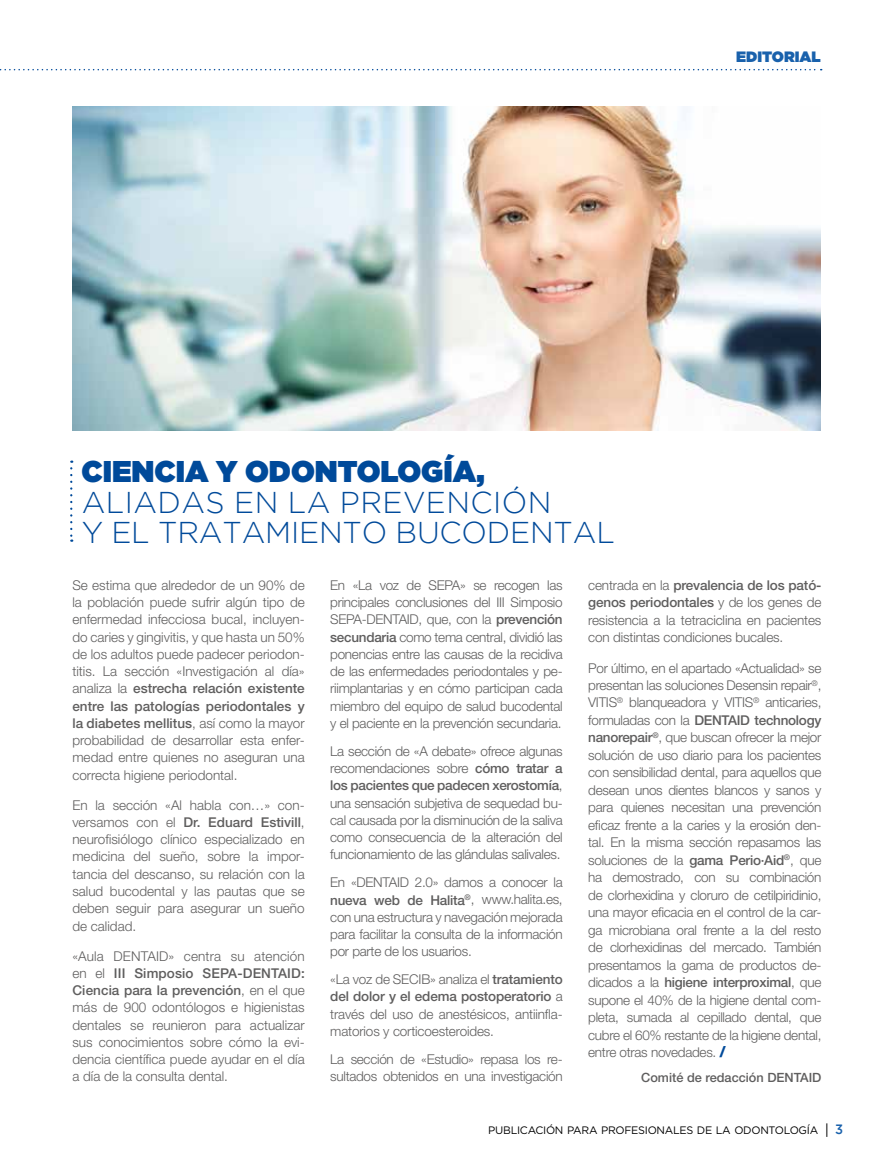
<style>
.page{position:relative;width:893px;height:1170px;background:#fff}
.page>*{position:absolute;margin:0;border:0;box-sizing:border-box;transform-origin:0 0}
.t1{font:300 30px/30px "Gotham";letter-spacing:-.005em;color:#004a9a}
.t2{font:900 30px "Gotham";color:#004a9a}
.t3{font:900 15px "Gotham";color:#1961ac}
.t4{font:300 13.5px/17.2px "Helvetica Neue LT Std";letter-spacing:-.02em;color:#5f5e5e;text-align:justify}
.t5{font:500 12.75px "Helvetica Neue LT Std";color:#5f5e5e}
.t6{font:10.8px "Gotham Book SC800";letter-spacing:-.025em;color:#000}
.s1{font-weight:500}
.s2{font-weight:900;font-size:15px;color:#004a9a}
.s3{font-family:"Helvetica Neue LT Std";font-size:13.5px}
.s4{font-family:"Gotham";font-weight:500;font-size:13.5px;color:#1961ac}
</style>
<div class="page">
<svg style="left:0;top:69px;width:822px;height:1px"></svg>
<img style="left:72px;top:106px;width:749px;height:325px">
<svg style="left:70px;top:460px;width:2px;height:81px"></svg>
<p class="t3" style="left:736px;top:48px;width:86px">EDITORIAL</p>
<h1 class="t2" style="left:81px;top:454px;width:405px">CIENCIA Y ODONTOLOGÍA,</h1>
<h1 class="t1" style="left:82px;top:486px;width:535px">ALIADAS EN LA PREVENCIÓN<br>Y EL TRATAMIENTO BUCODENTAL</h1>
<p class="t4" style="left:72px;top:576px;width:234px">Se estima que alrededor de un 90% de la población puede sufrir algún tipo de enfermedad infecciosa bucal, incluyen&shy;do caries y gingivitis, y que hasta un 50% de los adultos puede padecer periodon&shy;titis. La sección «Investigación al día» analiza la <span class="s1">estrecha relación existente entre las patologías periodontales y la diabetes mellitus</span>, así como la mayor probabilidad de desarrollar esta enfer&shy;medad entre quienes no aseguran una correcta higiene periodontal.</p>
<p class="t4" style="left:72px;top:795px;width:234px">En la sección «Al habla con…» con&shy;versamos con el <span class="s1">Dr. Eduard Estivill</span>, neurofisiólogo clínico especializado en medicina del sueño, sobre la impor&shy;tancia del descanso, su relación con la salud bucodental y las pautas que se deben seguir para asegurar un sueño de calidad.</p>
<p class="t4" style="left:72px;top:946px;width:234px">«Aula DENTAID» centra su atención en el <span class="s1">III Simposio SEPA-DENTAID:<br>Ciencia para la prevención</span>, en el que más de 900 odontólogos e higienistas dentales se reunieron para actualizar sus conocimientos sobre cómo la evi&shy;dencia científica puede ayudar en el día a día de la consulta dental.</p>
<p class="t4" style="left:588px;top:576px;width:235px">centrada en la <span class="s1">prevalencia de los pató&shy;genos periodontales</span> y de los genes de resistencia a la tetraciclina en pacientes con distintas condiciones bucales.</p>
<p class="t4" style="left:588px;top:658px;width:235px">Por último, en el apartado «Actualidad» se presentan las soluciones Desensin repair<sup>®</sup>, VITIS<sup>®</sup> blanqueadora y VITIS<sup>®</sup> anticaries, formuladas con la <span class="s1">DENTAID technology nanorepair</span><sup>®</sup>, que buscan ofrecer la mejor solución de uso diario para los pacientes con sensibilidad dental, para aquellos que desean unos dientes blancos y sanos y para quienes necesitan una prevención eficaz frente a la caries y la erosión den&shy;tal. En la misma sección repasamos las soluciones de la <span class="s1">gama Perio·Aid</span><sup>®</sup>, que ha demostrado, con su combinación de clorhexidina y cloruro de cetilpiridinio, una mayor eficacia en el control de la car&shy;ga microbiana oral frente a la del resto de clorhexidinas del mercado. También presentamos la gama de productos de&shy;dicados a la <span class="s1">higiene interproximal</span>, que supone el 40% de la higiene dental com&shy;pleta, sumada al cepillado dental, que cubre el 60% restante de la higiene dental, entre otras novedades. <span class="s2">/</span></p>
<p class="t5" style="left:641px;top:1069px;width:182px">Comité de redacción DENTAID</p>
<p class="t4" style="left:330px;top:576px;width:234px">En «La voz de SEPA» se recogen las principales conclusiones del III Simposio SEPA-DENTAID, que, con la <span class="s1">prevención secundaria</span> como tema central, dividió las ponencias entre las causas de la recidiva de las enfermedades periodontales y pe&shy;riimplantarias y en cómo participan cada miembro del equipo de salud bucodental y el paciente en la prevención secundaria.</p>
<p class="t4" style="left:330px;top:742px;width:234px">La sección de «A debate» ofrece algunas recomendaciones sobre <span class="s1">cómo tratar a los pacientes que padecen xerostomía</span>, una sensación subjetiva de sequedad bu&shy;cal causada por la disminución de la saliva como consecuencia de la alteración del funcionamiento de las glándulas salivales.</p>
<p class="t4" style="left:330px;top:873px;width:234px">En «DENTAID 2.0» damos a conocer la <span class="s1">nueva web de Halita</span><sup>®</sup>, www.halita.es, con una estructura y navegación mejorada para facilitar la consulta de la información por parte de los usuarios.</p>
<p class="t4" style="left:330px;top:970px;width:234px">«La voz de SECIB» analiza el <span class="s1">tratamiento del dolor y el edema postoperatorio</span> a través del uso de anestésicos, antiinfla&shy;matorios y corticoesteroides.</p>
<p class="t4" style="left:330px;top:1049px;width:234px">La sección de «Estudio» repasa los re&shy;sultados obtenidos en una investigación</p>
<p class="t6" style="left:488px;top:1124px;width:356px">PUBLICACIÓN PARA PROFESIONALES DE LA ODONTOLOGÍA <span class="s3">|</span> <span class="s4">3</span></p>
</div>
